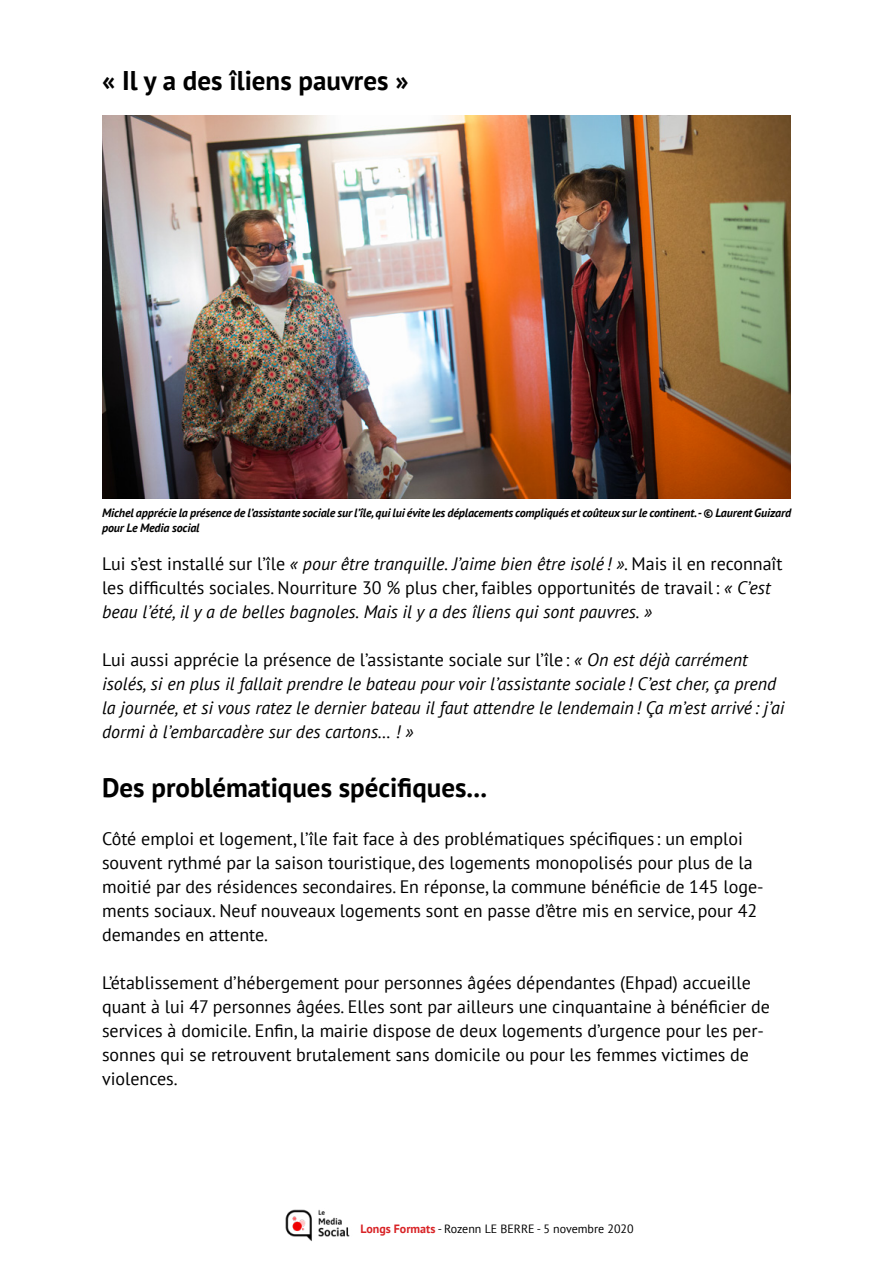
<style>
.page{position:relative;width:893px;height:1263px;background:#fff}
.page>*{position:absolute;margin:0;border:0;box-sizing:border-box;transform-origin:0 0}
.t1{font:700 27px "PT Sans";color:#000}
.t2{font:18px/24px "PT Sans";color:#000}
.t3{font:italic 18px/24px "PT Sans";color:#000}
.t4{font:italic 700 12px/15px "PT Sans";letter-spacing:-.01em;color:#000}
.t5{font:12px "PT Sans";color:#000}
.s1{font-style:italic}
.s2{font-style:normal}
.s3{font-weight:700;color:#d82326}
</style>
<div class="page">
<img style="left:285px;top:1209px;width:65px;height:33px">
<img style="left:102px;top:115px;width:689px;height:384px">
<h1 class="t1" style="left:102px;top:63px;width:308px">« Il y a des îliens pauvres »</h1>
<p class="t4" style="left:102px;top:505px;width:691px">Michel apprécie la présence de l’assistante sociale sur l’île, qui lui évite les déplacements compliqués et coûteux sur le continent. - © Laurent Guizard pour Le Media social</p>
<p class="t2" style="left:102px;top:551px;width:682px">Lui s’est installé sur l’île <span class="s1">« pour être tranquille. J’aime bien être isolé ! »</span>. Mais il en reconnaît les difficultés sociales. Nourriture 30 % plus cher, faibles opportunités de travail: <span class="s1">« C’est beau l’été, il y a de belles bagnoles. Mais il y a des îliens qui sont pauvres. »</span></p>
<p class="t3" style="left:102px;top:647px;width:684px"><span class="s2">Lui aussi apprécie la présence de l’assistante sociale sur l’île:</span> « On est déjà carrément isolés, si en plus il fallait prendre le bateau pour voir l’assistante sociale ! C’est cher, ça prend la journée, et si vous ratez le dernier bateau il faut attendre le lendemain! Ça m’est arrivé : j’ai dormi à l’embarcadère sur des cartons… ! »</p>
<h1 class="t1" style="left:102px;top:770px;width:387px">Des problématiques spécifiques...</h1>
<p class="t2" style="left:102px;top:826px;width:663px">Côté emploi et logement, l’île fait face à des problématiques spécifiques : un emploi souvent rythmé par la saison touristique, des logements monopolisés pour plus de la moitié par des résidences secondaires. En réponse, la commune bénéficie de 145 loge&shy;ments sociaux. Neuf nouveaux logements sont en passe d’être mis en service, pour 42 demandes en attente.</p>
<p class="t2" style="left:102px;top:970px;width:669px">L’établissement d’hébergement pour personnes âgées dépendantes (Ehpad) accueille quant à lui 47 personnes âgées. Elles sont par ailleurs une cinquantaine à bénéficier de services à domicile. Enfin, la mairie dispose de deux logements d’urgence pour les per&shy;sonnes qui se retrouvent brutalement sans domicile ou pour les femmes victimes de violences.</p>
<p class="t5" style="left:361px;top:1221px;width:275px"><span class="s3">Longs Formats</span> - Rozenn LE BERRE - 5 novembre 2020</p>
</div>
